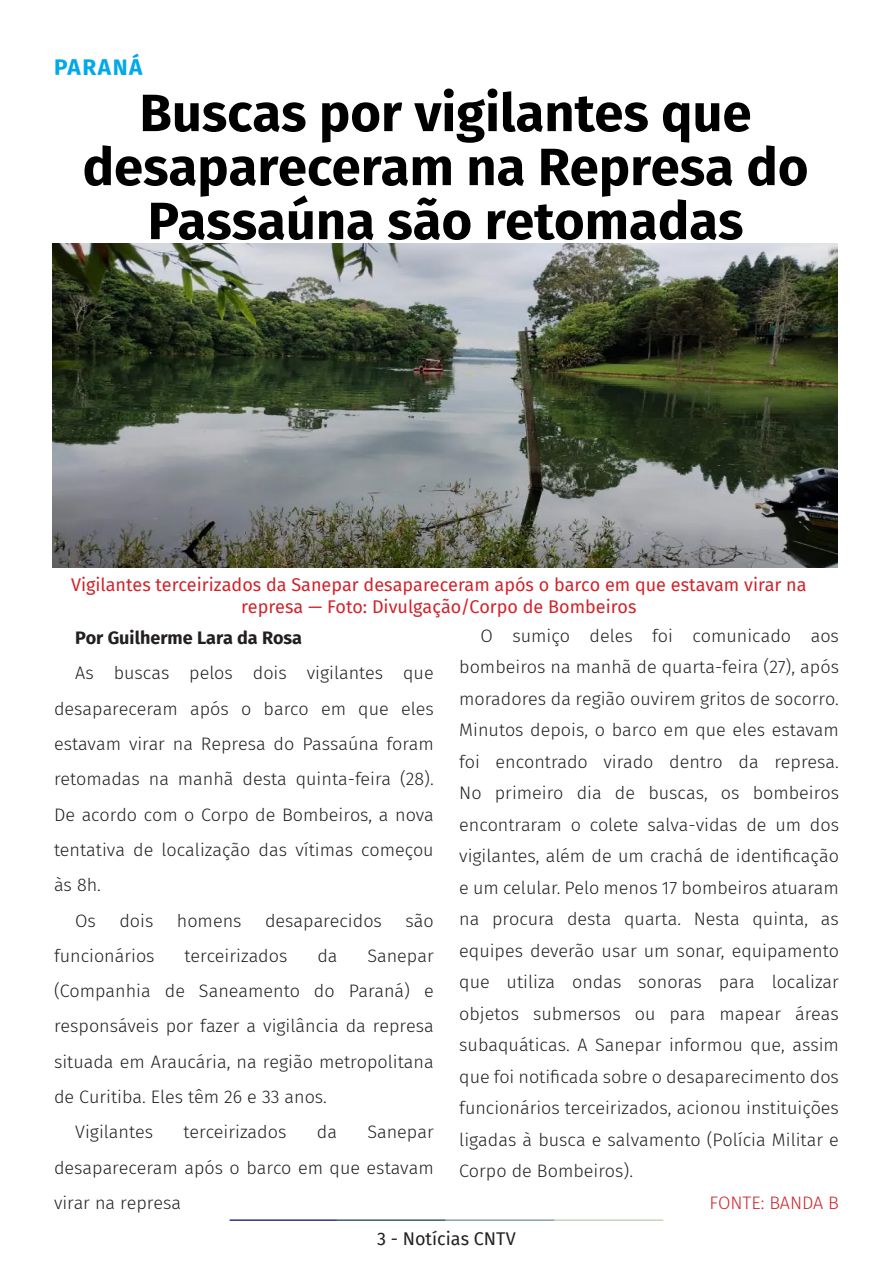
<style>
.page{position:relative;width:893px;height:1263px;background:#fff}
.page>*{position:absolute;margin:0;border:0;box-sizing:border-box;transform-origin:0 0}
.t1{font:700 52.5px/54px "Fira Sans";color:#000001;text-align:center}
.t2{font:700 22.5px "Fira Sans";letter-spacing:.07em;color:#00a9ea}
.t3{font:300 18px/31.5px "Fira Sans";color:#231f20;text-align:justify}
.t4{font:18px/22.5px "Fira Sans";color:#d1232a;text-align:center}
.t5{font:700 18px "Fira Sans";color:#231f20}
.t6{font:18px "Fira Sans";color:#231f20}
.t7{font:300 18px "Fira Sans";color:#d1232a}
</style>
<div class="page">
<hr style="left:230px;top:1219px;width:107px;height:2px;background:#2f3088">
<hr style="left:337px;top:1219px;width:109px;height:2px;background:#3a5f6d">
<hr style="left:446px;top:1219px;width:109px;height:2px;background:#87a59a">
<hr style="left:555px;top:1219px;width:108px;height:2px;background:#c6d5b7">
<img style="left:52px;top:243px;width:785px;height:325px">
<p class="t2" style="left:54px;top:48px;width:90px">PARANÁ</p>
<p class="t1" style="left:83px;top:82px;width:727px">Buscas por vigilantes que desapareceram na Represa do<br>Passaúna são retomadas</p>
<p class="t4" style="left:71px;top:573px;width:737px">Vigilantes terceirizados da Sanepar desapareceram após o barco em que estavam virar na represa — Foto: Divulgação/Corpo de Bombeiros</p>
<p class="t5" style="left:75px;top:623px;width:228px">Por Guilherme Lara da Rosa</p>
<p class="t3" style="left:54px;top:655px;width:381px;line-height:35.2px;text-indent:21px">As buscas pelos dois vigilantes que desapareceram após o barco em que eles estavam virar na Represa do Passaúna foram retomadas na manhã desta quinta-feira (28).<br>De acordo com o Corpo de Bombeiros, a nova tentativa de localização das vítimas começou às 8h.</p>
<p class="t3" style="left:75px;top:904px;width:22px">Os</p>
<p class="t3" style="left:119px;top:904px;width:36px">dois</p>
<p class="t3" style="left:177px;top:904px;width:66px">homens</p>
<p class="t3" style="left:265px;top:904px;width:118px">desaparecidos</p>
<p class="t3" style="left:405px;top:904px;width:30px">são</p>
<p class="t3" style="left:54px;top:940px;width:102px">funcionários</p>
<p class="t3" style="left:185px;top:940px;width:104px">terceirizados</p>
<p class="t3" style="left:317px;top:940px;width:22px">da</p>
<p class="t3" style="left:54px;top:938px;width:381px;line-height:35.2px;text-indent:313px">Sanepar (Companhia de Saneamento do Paraná) e responsáveis por fazer a vigilância da represa situada em Araucária, na região metropolitana de Curitiba. Eles têm 26 e 33 anos.</p>
<p class="t3" style="left:75px;top:1116px;width:79px">Vigilantes</p>
<p class="t3" style="left:183px;top:1116px;width:104px">terceirizados</p>
<p class="t3" style="left:317px;top:1116px;width:22px">da</p>
<p class="t3" style="left:54px;top:1114px;width:381px;line-height:35.2px;text-indent:313px">Sanepar desapareceram após o barco em que estavam virar na represa</p>
<p class="t3" style="left:459px;top:620px;width:381px;text-indent:21px">O sumiço deles foi comunicado aos bombeiros na manhã de quarta-feira (27), após moradores da região ouvirem gritos de socorro.<br>Minutos depois, o barco em que eles estavam foi encontrado virado dentro da represa.<br>No primeiro dia de buscas, os bombeiros encontraram o colete salva-vidas de um dos vigilantes, além de um crachá de identificação e um celular. Pelo menos 17 bombeiros atuaram na procura desta quarta. Nesta quinta, as equipes deverão usar um sonar, equipamento que utiliza ondas sonoras para localizar objetos submersos ou para mapear áreas subaquáticas. A Sanepar informou que, assim que foi notificada sobre o desaparecimento dos funcionários terceirizados, acionou instituições ligadas à busca e salvamento (Polícia Militar e Corpo de Bombeiros).</p>
<p class="t7" style="left:709px;top:1190px;width:131px">FONTE: BANDA B</p>
<p class="t6" style="left:377px;top:1225px;width:140px">3 - Notícias CNTV</p>
</div>
